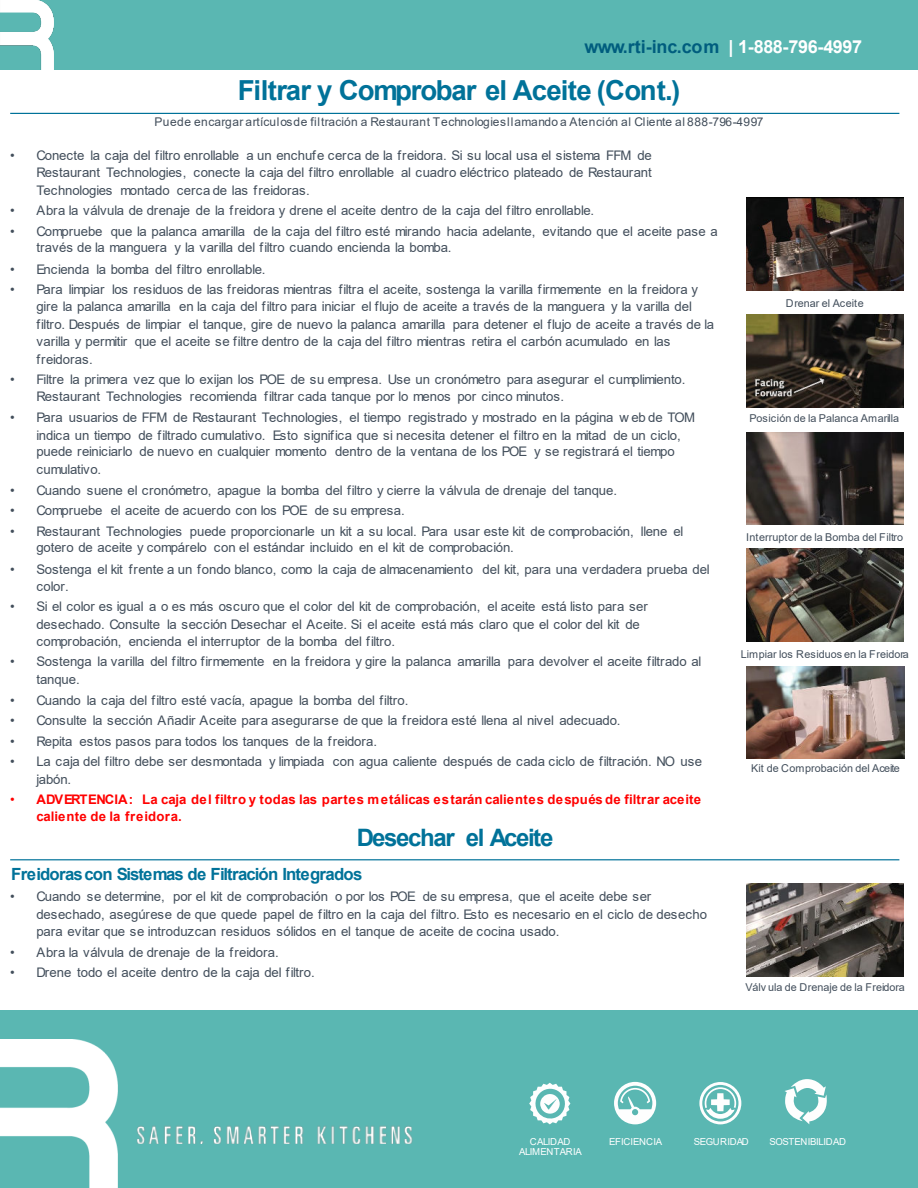
<style>
.page{position:relative;width:918px;height:1188px;background:#fff}
.page>*{position:absolute;margin:0;border:0;box-sizing:border-box;transform-origin:0 0}
.t1{font:700 27.6px "Arial";letter-spacing:-.035em;color:#007299}
.t2{font:700 24px "Arial";letter-spacing:-.055em;color:#007299}
.t3{font:700 18px "Arial";letter-spacing:-.025em;color:#005d7e}
.t4{font:700 16.8px "Arial";letter-spacing:-.045em;color:#007299}
.t5{font:13.2px/17.4px "Arial";letter-spacing:-.01em;color:#424e5b}
.t6{font:700 13.2px/16.8px "Arial";letter-spacing:.025em;color:#f00}
.t7{font:12px "Arial";letter-spacing:.045em;color:#424e5b}
.t8{font:10.8px "Arial";color:#424e5b}
.t9{font:9.6px/10.8px "Arial";letter-spacing:-.03em;color:#fff;text-align:center}
.s1{color:#fff}
.s2{font-weight:400}
</style>
<div class="page">
<div style="left:0;top:0;width:918px;height:70px;background:#5ab7b2"></div>
<div style="left:0;top:1010px;width:918px;height:178px;background:#5ab7b2"></div>
<img style="left:0;top:0;width:54px;height:70px">
<img style="left:0;top:1039px;width:118px;height:149px">
<svg style="left:529px;top:1083px;width:41px;height:41px"></svg>
<svg style="left:614px;top:1082px;width:42px;height:42px"></svg>
<svg style="left:785px;top:1079px;width:42px;height:45px"></svg>
<svg style="left:699px;top:1082px;width:42px;height:42px"></svg>
<img style="left:38px;top:1116px;width:375px;height:28px">
<hr style="left:10px;top:113px;width:889px;height:1px;background:#007299">
<hr style="left:10px;top:859px;width:889px;height:1px;background:#007299">
<img style="left:746px;top:666px;width:159px;height:92px">
<img style="left:746px;top:198px;width:158px;height:92px">
<img style="left:746px;top:314px;width:158px;height:94px">
<img style="left:746px;top:432px;width:158px;height:92px">
<img style="left:746px;top:548px;width:158px;height:94px">
<img style="left:746px;top:883px;width:158px;height:94px">
<h3 class="t3" style="left:585px;top:40px;width:279px">www.rti-inc.com <span class="s1">| 1-888-796-4997</span></h3>
<h1 class="t1" style="left:238px;top:80px;width:444px">Filtrar y Comprobar el Aceite (Cont.)</h1>
<p class="t7" style="left:154px;top:118px;width:611px">Puede encargar artículos de filtración a Restaurant Technologies llamando a Atención al Cliente al 888-796-4997</p>
<p class="t5" style="left:36px;top:148px;width:617px;text-align:justify;text-indent:-26px">• Conecte la caja del filtro enrollable a un enchufe cerca de la freidora. Si su local usa el sistema FFM de Restaurant Technologies, conecte la caja del filtro enrollable al cuadro eléctrico plateado de Restaurant Technologies montado cerca de las freidoras.</p>
<p class="t5" style="left:10px;top:203px;width:586px">• Abra la válvula de drenaje de la freidora y drene el aceite dentro de la caja del filtro enrollable.</p>
<p class="t5" style="left:36px;top:224px;width:683px;line-height:16.8px;text-indent:-26px">• Compruebe que la palanca amarilla de la caja del filtro esté mirando hacia adelante, evitando que el aceite pase a través de la manguera y la varilla del filtro cuando encienda la bomba.</p>
<p class="t5" style="left:10px;top:262px;width:257px">• Encienda la bomba del filtro enrollable.</p>
<p class="t5" style="left:36px;top:282px;width:679px;text-indent:-26px">• Para limpiar los residuos de las freidoras mientras filtra el aceite, sostenga la varilla firmemente en la freidora y gire la palanca amarilla en la caja del filtro para iniciar el flujo de aceite a través de la manguera y la varilla del filtro. Después de limpiar el tanque, gire de nuevo la palanca amarilla para detener el flujo de aceite a través de la varilla y permitir que el aceite se filtre dentro de la caja del filtro mientras retira el carbón acumulado en las freidoras.</p>
<p class="t5" style="left:36px;top:372px;width:651px;line-height:16.8px;text-indent:-26px">• Filtre la primera vez que lo exijan los POE de su empresa. Use un cronómetro para asegurar el cumplimiento.<br>Restaurant Technologies recomienda filtrar cada tanque por lo menos por cinco minutos.</p>
<p class="t5" style="left:36px;top:409px;width:660px;text-indent:-26px">• Para usuarios de FFM de Restaurant Technologies, el tiempo registrado y mostrado en la página w eb de TOM indica un tiempo de filtrado cumulativo. Esto significa que si necesita detener el filtro en la mitad de un ciclo, puede reiniciarlo de nuevo en cualquier momento dentro de la ventana de los POE y se registrará el tiempo cumulativo.</p>
<p class="t5" style="left:10px;top:483px;width:609px">• Cuando suene el cronómetro, apague la bomba del filtro y cierre la válvula de drenaje del tanque.</p>
<p class="t5" style="left:10px;top:503px;width:396px">• Compruebe el aceite de acuerdo con los POE de su empresa.</p>
<p class="t5" style="left:36px;top:524px;width:649px;line-height:16.8px;text-indent:-26px">• Restaurant Technologies puede proporcionarle un kit a su local. Para usar este kit de comprobación, llene el gotero de aceite y compárelo con el estándar incluido en el kit de comprobación.</p>
<p class="t5" style="left:36px;top:562px;width:675px;line-height:16.8px;text-indent:-26px">• Sostenga el kit frente a un fondo blanco, como la caja de almacenamiento del kit, para una verdadera prueba del color.</p>
<p class="t5" style="left:36px;top:599px;width:613px;text-indent:-26px">• Si el color es igual a o es más oscuro que el color del kit de comprobación, el aceite está listo para ser desechado. Consulte la sección Desechar el Aceite. Si el aceite está más claro que el color del kit de comprobación, encienda el interruptor de la bomba del filtro.</p>
<p class="t5" style="left:36px;top:654px;width:667px;line-height:18px;text-indent:-26px">• Sostenga la varilla del filtro firmemente en la freidora y gire la palanca amarilla para devolver el aceite filtrado al tanque.</p>
<p class="t5" style="left:10px;top:693px;width:400px">• Cuando la caja del filtro esté vacía, apague la bomba del filtro.</p>
<p class="t5" style="left:10px;top:713px;width:612px">• Consulte la sección Añadir Aceite para asegurarse de que la freidora esté llena al nivel adecuado.</p>
<p class="t5" style="left:10px;top:733px;width:369px">• Repita estos pasos para todos los tanques de la freidora.</p>
<p class="t5" style="left:36px;top:753px;width:667px;line-height:18px;text-indent:-26px">• La caja del filtro debe ser desmontada y limpiada con agua caliente después de cada ciclo de filtración. NO use jabón.</p>
<p class="t6" style="left:36px;top:793px;width:666px;text-indent:-26px"><span class="s2">•</span> ADVERTENCIA: La caja del filtro y todas las partes metálicas estarán calientes después de filtrar aceite caliente de la freidora.</p>
<h2 class="t2" style="left:357px;top:829px;width:198px">Desechar el Aceite</h2>
<p class="t4" style="left:11px;top:868px;width:353px">Freidoras con Sistemas de Filtración Integrados</p>
<p class="t5" style="left:36px;top:889px;width:672px;text-indent:-26px">• Cuando se determine, por el kit de comprobación o por los POE de su empresa, que el aceite debe ser desechado, asegúrese de que quede papel de filtro en la caja del filtro. Esto es necesario en el ciclo de desecho para evitar que se introduzcan residuos sólidos en el tanque de aceite de cocina usado.</p>
<p class="t5" style="left:10px;top:944px;width:270px">• Abra la válvula de drenaje de la freidora.</p>
<p class="t5" style="left:10px;top:965px;width:306px">• Drene todo el aceite dentro de la caja del filtro.</p>
<p class="t8" style="left:786px;top:299px;width:79px">Drenar el Aceite</p>
<p class="t8" style="left:749px;top:414px;width:151px">Posición de la Palanca Amarilla</p>
<p class="t8" style="left:746px;top:533px;width:159px">Interruptor de la Bomba del Filtro</p>
<p class="t8" style="left:741px;top:650px;width:169px">Limpiar los Residuos en la Freidora</p>
<p class="t8" style="left:751px;top:764px;width:150px">Kit de Comprobación del Aceite</p>
<p class="t8" style="left:745px;top:984px;width:161px">Válv ula de Drenaje de la Freidora</p>
<p class="t9" style="left:519px;top:1137px;width:64px">CALIDAD<br>ALIMENTARIA</p>
<p class="t9" style="left:609px;top:1137px;width:55px">EFICIENCIA</p>
<p class="t9" style="left:694px;top:1137px;width:56px">SEGURIDAD</p>
<p class="t9" style="left:769px;top:1137px;width:78px">SOSTENIBILIDAD</p>
</div>
